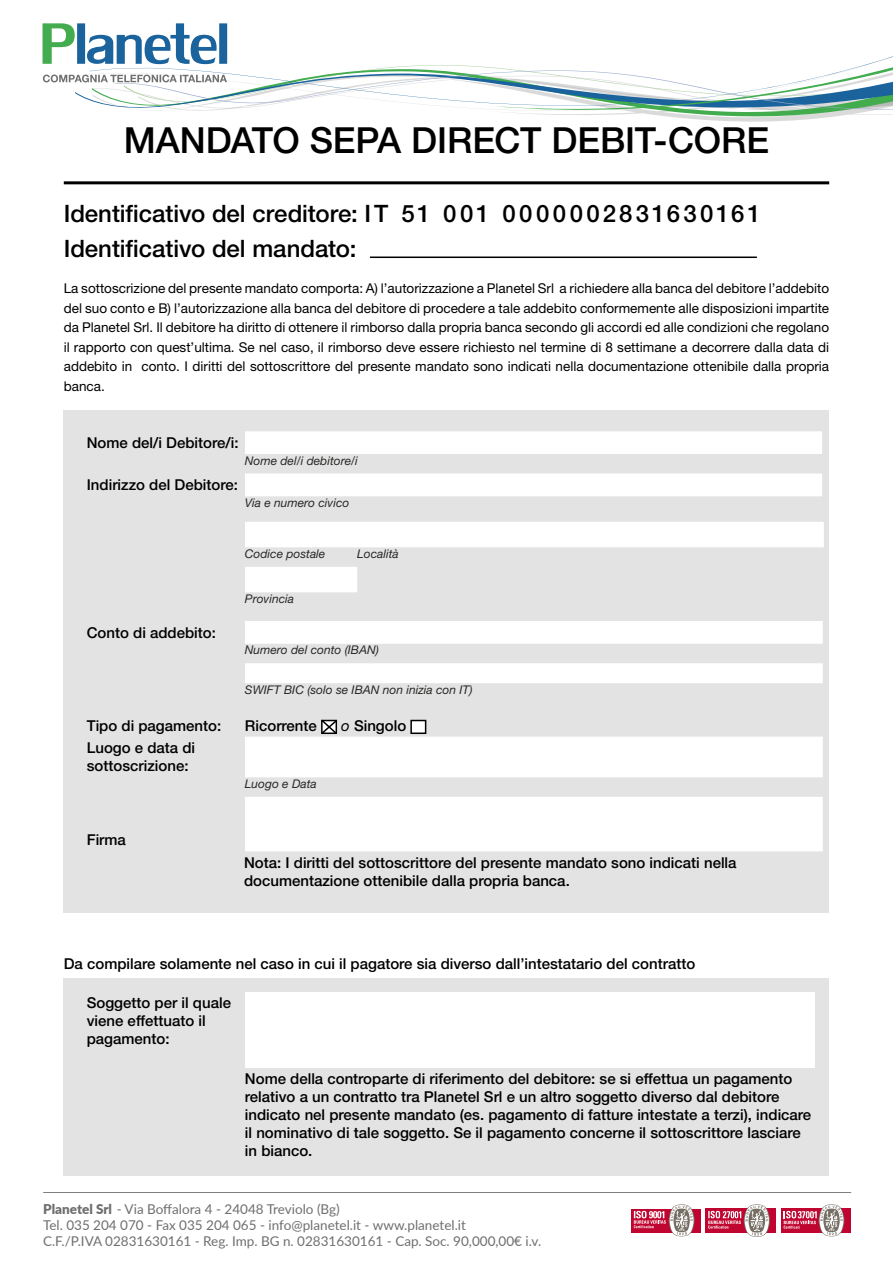
<style>
.page{position:relative;width:893px;height:1263px;background:#fff}
.page>*{position:absolute;margin:0;border:0;box-sizing:border-box;transform-origin:0 0}
.t1{font:500 36px "Helvetica Neue LT Pro";letter-spacing:-.005em;color:#000}
.t2{font:500 24px/35.8px "Helvetica Neue LT Pro";color:#000}
.t3{font:500 15px/18px "Helvetica Neue LT Pro";color:#000}
.t4{font:13.5px/19.5px "Helvetica Neue LT Pro";color:#000;text-align:justify}
.t5{font:13.5px/16.2px "Lato";color:#706f6f}
.t6{font:italic 12px "Helvetica Neue LT Pro";color:#282827}
.s1{font-weight:400;font-style:italic}
.s2{font-weight:900}
</style>
<div class="page">
<svg style="left:43px;top:23px;width:850px;height:99px"></svg>
<hr style="left:43px;top:1192px;width:808px;height:1px;background:#706f6f">
<div style="left:631px;top:1209px;width:69px;height:24px;background:#c00630"></div>
<svg style="left:634px;top:1204px;width:60px;height:32px"></svg>
<div style="left:706px;top:1208px;width:70px;height:24px;background:#c00630"></div>
<svg style="left:708px;top:1204px;width:62px;height:33px"></svg>
<div style="left:781px;top:1208px;width:69px;height:24px;background:#c00630"></div>
<svg style="left:784px;top:1204px;width:60px;height:32px"></svg>
<hr style="left:64px;top:181px;width:765px;height:3px;background:#000">
<div style="left:64px;top:410px;width:765px;height:503px;background:#e3e3e3"></div>
<svg style="left:245px;top:431px;width:577px;height:65px"></svg>
<svg style="left:245px;top:522px;width:579px;height:70px"></svg>
<svg style="left:245px;top:621px;width:578px;height:62px"></svg>
<svg style="left:245px;top:737px;width:578px;height:114px;fill:#fff"></svg>
<svg style="left:321px;top:719px;width:17px;height:15px"></svg>
<div style="left:411px;top:720px;width:15px;height:13px;background:#fff"></div>
<div style="left:410px;top:720px;width:16px;height:14px;border:2px solid #000"></div>
<div style="left:64px;top:978px;width:765px;height:198px;background:#e3e3e3"></div>
<div style="left:245px;top:992px;width:570px;height:75px;background:#fff"></div>
<hr style="left:370px;top:256px;width:387px;height:2px;background:#000">
<h1 class="t1" style="left:124px;top:119px;width:647px">MANDATO SEPA DIRECT DEBIT-CORE</h1>
<h2 class="t2" style="left:64px;top:195px;width:698px">Identificativo del creditore: IT 51 0 01 0 0 0 0 0 02831630161<br>Identificativo del mandato:</h2>
<p class="t4" style="left:64px;top:279px;width:767px">La sottoscrizione del presente mandato comporta: A) l’autorizzazione a Planetel Srl a richiedere alla banca del debitore l’addebito del suo conto e B) l’autorizzazione alla banca del debitore di procedere a tale addebito conformemente alle disposizioni impartite da Planetel Srl. Il debitore ha diritto di ottenere il rimborso dalla propria banca secondo gli accordi ed alle condizioni che regolano il rapporto con quest’ultima. Se nel caso, il rimborso deve essere richiesto nel termine di 8 settimane a decorrere dalla data di addebito in conto. I diritti del sottoscrittore del presente mandato sono indicati nella documentazione ottenibile dalla propria banca.</p>
<p class="t3" style="left:87px;top:433px;width:153px">Nome del/i Debitore/i:</p>
<p class="t3" style="left:87px;top:476px;width:153px">Indirizzo del Debitore:</p>
<p class="t6" style="left:245px;top:453px;width:114px">Nome del/i debitore/i</p>
<p class="t6" style="left:245px;top:495px;width:106px">Via e numero civico</p>
<p class="t3" style="left:87px;top:623px;width:131px">Conto di addebito:</p>
<p class="t6" style="left:245px;top:546px;width:82px">Codice postale</p>
<p class="t6" style="left:357px;top:546px;width:43px">Località</p>
<p class="t6" style="left:245px;top:591px;width:51px">Provincia</p>
<p class="t6" style="left:245px;top:643px;width:136px">Numero del conto (IBAN)</p>
<p class="t6" style="left:245px;top:682px;width:229px">SWIFT BIC (solo se IBAN non inizia con IT)</p>
<p class="t3" style="left:87px;top:716px;width:136px">Tipo di pagamento:</p>
<p class="t3" style="left:245px;top:716px;width:73px">Ricorrente</p>
<p class="t3" style="left:341px;top:716px;width:67px"><span class="s1">o</span> Singolo</p>
<p class="t3" style="left:87px;top:739px;width:110px">Luogo e data di sottoscrizione:</p>
<p class="t6" style="left:245px;top:776px;width:73px">Luogo e Data</p>
<p class="t3" style="left:87px;top:831px;width:41px">Firma</p>
<p class="t3" style="left:244px;top:854px;width:494px">Nota: I diritti del sottoscrittore del presente mandato sono indicati nella documentazione ottenibile dalla propria banca.</p>
<p class="t3" style="left:64px;top:955px;width:633px">Da compilare solamente nel caso in cui il pagatore sia diverso dall’intestatario del contratto</p>
<p class="t3" style="left:87px;top:994px;width:146px">Soggetto per il quale viene effettuato il pagamento:</p>
<p class="t3" style="left:245px;top:1070px;width:568px">Nome della controparte di riferimento del debitore: se si effettua un pagamento relativo a un contratto tra Planetel Srl e un altro soggetto diverso dal debitore indicato nel presente mandato (es. pagamento di fatture intestate a terzi), indicare il nominativo di tale soggetto. Se il pagamento concerne il sottoscrittore lasciare in bianco.</p>
<p class="t5" style="left:43px;top:1200px;width:500px"><span class="s2">Planetel Srl</span> - Via Boffalora 4 - 24048 Treviolo (Bg)<br>Tel. 035 204 070 - Fax 035 204 065 - info@planetel.it - www.planetel.it<br>C.F./P.IVA 02831630161 - Reg. Imp. BG n. 02831630161 - Cap. Soc. 90,000,00€ i.v.</p>
</div>
